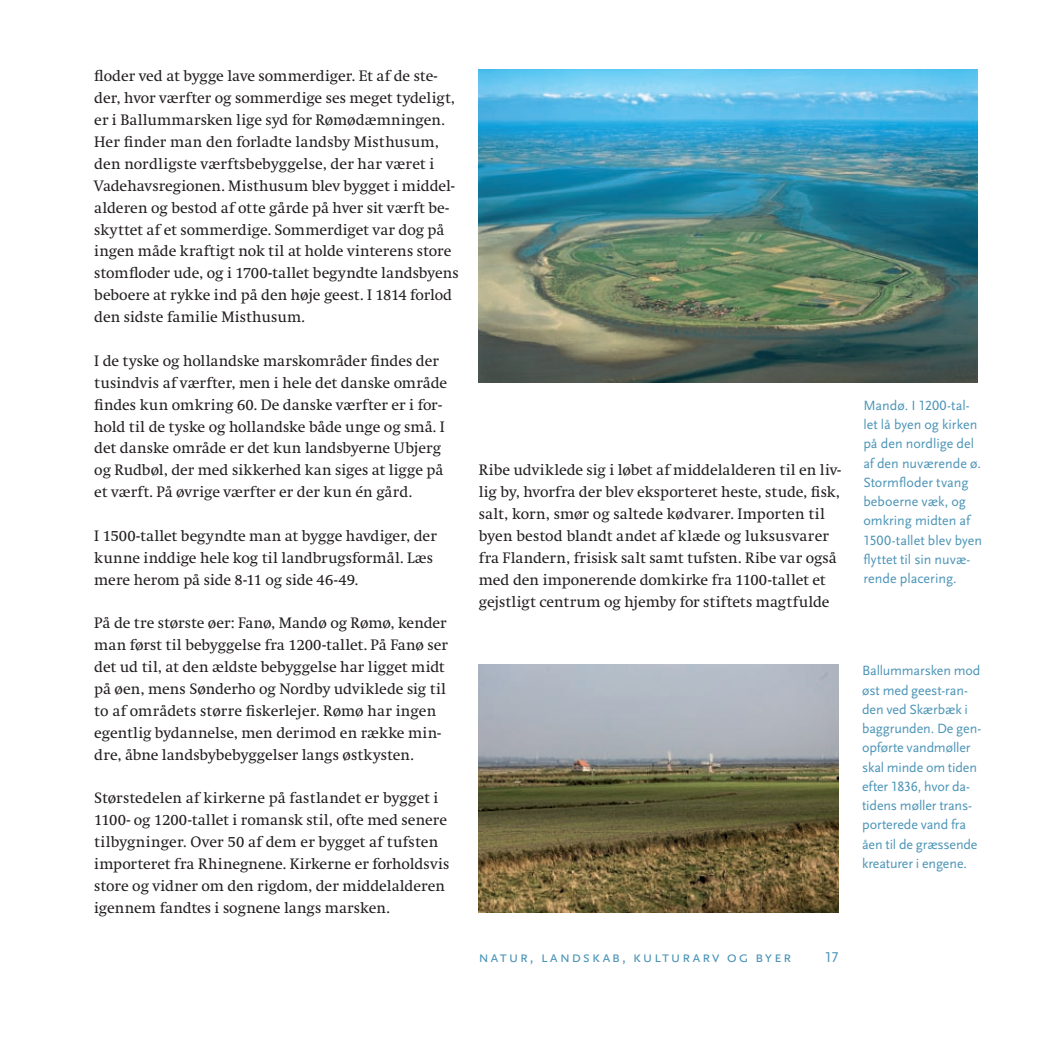
<style>
.page{position:relative;width:1042px;height:1042px;background:#fff}
.page>*{position:absolute;margin:0;border:0;box-sizing:border-box;transform-origin:0 0}
.t1{font:15.75px/21.9px "Swift";color:#231f20}
.t2{font:15.75px "Scala Sans Caps";letter-spacing:.1em;color:#4b94b7}
.t3{font:14.88px "Scala Sans LF Caps";color:#4b94b7}
.t4{font:14px/19.2px "Scala Sans LF";letter-spacing:-.005em;color:#4b94b7}
</style>
<div class="page">
<img style="left:479px;top:69px;width:498px;height:313px">
<img style="left:479px;top:665px;width:359px;height:248px">
<p class="t1" style="left:94px;top:66px;width:366px">floder ved at bygge lave sommerdiger. Et af de ste&shy;der, hvor værfter og sommerdige ses meget tydeligt, er i Ballummarsken lige syd for Rømødæmningen.<br>Her finder man den forladte landsby Misthusum, den nordligste værftsbebyggelse, der har været i Vadehavsregionen. Misthusum blev bygget i middel&shy;alderen og bestod af otte gårde på hver sit værft be&shy;skyttet af et sommerdige. Sommerdiget var dog på ingen måde kraftigt nok til at holde vinterens store stomfloder ude, og i 1700-tallet begyndte landsbyens beboere at rykke ind på den høje geest. I 1814 forlod den sidste familie Misthusum.</p>
<p class="t1" style="left:94px;top:350px;width:354px">I de tyske og hollandske marskområder findes der tusindvis af værfter, men i hele det danske område findes kun omkring 60. De danske værfter er i for&shy;hold til de tyske og hollandske både unge og små. I det danske område er det kun landsbyerne Ubjerg og Rudbøl, der med sikkerhed kan siges at ligge på et værft. På øvrige værfter er der kun én gård.</p>
<p class="t1" style="left:94px;top:525px;width:344px">I 1500-tallet begyndte man at bygge havdiger, der kunne inddige hele kog til landbrugsformål. Læs mere herom på side 8-11 og side 46-49.</p>
<p class="t1" style="left:94px;top:613px;width:355px">På de tre største øer: Fanø, Mandø og Rømø, kender man først til bebyggelse fra 1200-tallet. På Fanø ser det ud til, at den ældste bebyggelse har ligget midt på øen, mens Sønderho og Nordby udviklede sig til to af områdets større fiskerlejer. Rømø har ingen egentlig bydannelse, men derimod en række min&shy;dre, åbne landsbybebyggelser langs østkysten.</p>
<p class="t1" style="left:94px;top:788px;width:357px">Størstedelen af kirkerne på fastlandet er bygget i 1100- og 1200-tallet i romansk stil, ofte med senere tilbygninger. Over 50 af dem er bygget af tufsten im-porteret fra Rhinegnene. Kirkerne er forholdsvis store og vidner om den rigdom, der middelalderen igennem fandtes i sognene langs marsken.</p>
<p class="t1" style="left:479px;top:459px;width:364px">Ribe udviklede sig i løbet af middelalderen til en liv&shy;lig by, hvorfra der blev eksporteret heste, stude, fisk, salt, korn, smør og saltede kødvarer. Importen til byen bestod blandt andet af klæde og luksusvarer fra Flandern, frisisk salt samt tufsten. Ribe var også med den imponerende domkirke fra 1100-tallet et gejstligt centrum og hjemby for stiftets magtfulde</p>
<p class="t2" style="left:478px;top:948px;width:314px">natur, landskab, kulturarv og byer</p>
<p class="t3" style="left:825px;top:949px;width:15px">17</p>
<p class="t4" style="left:863px;top:396px;width:120px">Mandø. I 1200-tal&shy;let lå byen og kirken på den nordlige del af den nuværende ø.<br>Stormfloder tvang beboerne væk, og omkring midten af<br>1500-tallet blev byen flyttet til sin nuvæ&shy;rende placering.</p>
<p class="t4" style="left:862px;top:661px;width:121px">Ballummarsken mod øst med geest-ran&shy;den ved Skærbæk i baggrunden. De gen&shy;opførte vandmøller skal minde om tiden efter 1836, hvor da&shy;tidens møller trans&shy;porterede vand fra åen til de græssende kreaturer i engene.</p>
</div>
